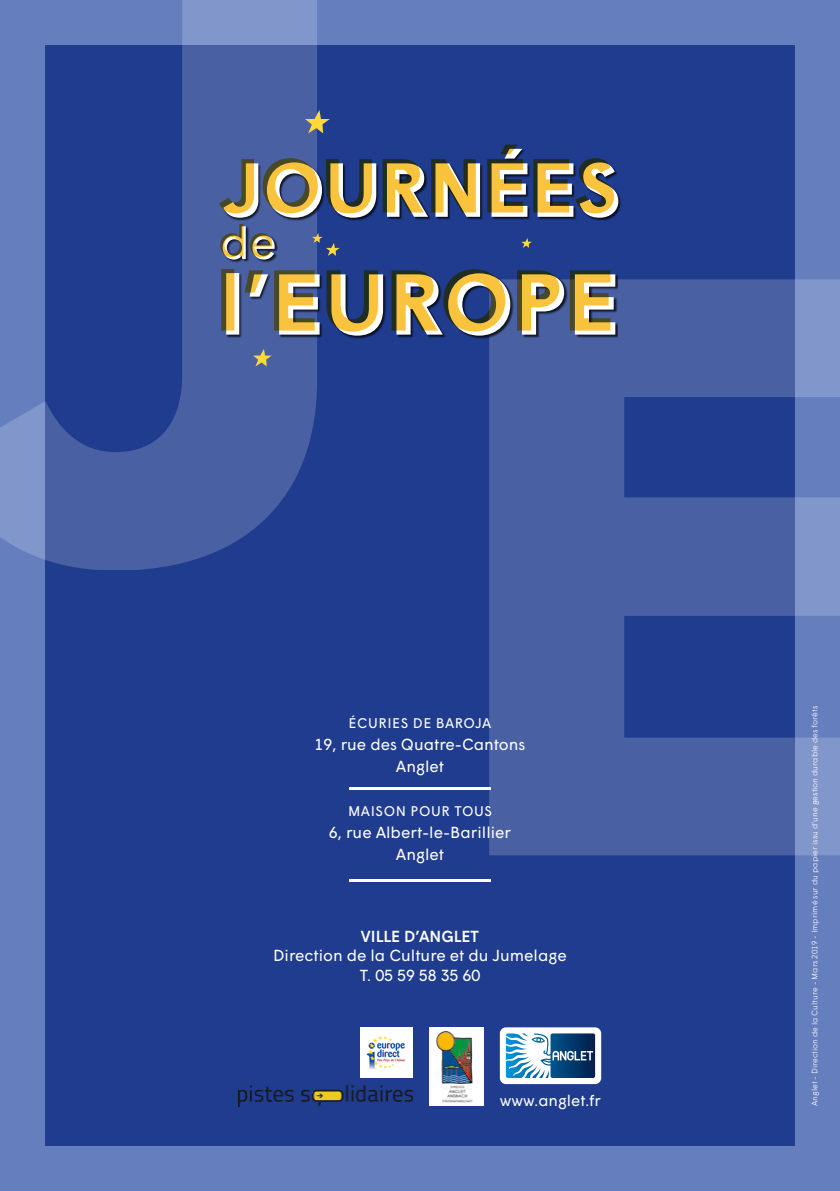
<style>
.page{position:relative;width:840px;height:1191px;background:#fff}
.page>*{position:absolute;margin:0;border:0;box-sizing:border-box;transform-origin:0 0}
.t1{font:700 822.6px "Wigrum";color:#fff}
.t2{font:700 76.4px "Wigrum";color:#fff}
.t3{font:16px/22px "Wigrum";color:#fff;text-align:center}
.t4{font:500 16px "Wigrum";color:#fff}
.t5{font:15.6px "Wigrum";color:#fff}
.t6{font:14px "Wigrum";letter-spacing:.04em;color:#fff}
.t7{font:300 8px "Wigrum";color:#fff}
</style>
<div class="page">
<div style="left:0;top:0;width:839px;height:1191px;background:#647ebe"></div>
<div style="left:45px;top:45px;width:749px;height:1100px;background:#203c8e"></div>
<img style="left:429px;top:1027px;width:54px;height:79px">
<div style="left:499px;top:1027px;width:102px;height:57px;background:#fff;border-radius:6px"></div>
<svg style="left:505px;top:1033px;width:89px;height:45px"></svg>
<img style="left:360px;top:1027px;width:53px;height:50px">
<img style="left:239px;top:1085px;width:174px;height:21px">
<div style="left:226px;top:274px;width:391px;height:65px;background:#000;opacity:.75"></div>
<svg style="left:221px;top:269px;width:394px;height:67px"></svg>
<div style="left:223px;top:227px;width:55px;height:36px;background:#000;opacity:.75"></div>
<svg style="left:220px;top:224px;width:54px;height:35px"></svg>
<svg style="left:253px;top:349px;width:18px;height:17px"></svg>
<svg style="left:305px;top:110px;width:24px;height:23px"></svg>
<svg style="left:312px;top:233px;width:27px;height:23px"></svg>
<svg style="left:521px;top:238px;width:10px;height:10px"></svg>
<div style="left:223px;top:149px;width:398px;height:71px;background:#000;opacity:.75"></div>
<hr style="left:349px;top:787px;width:141px;height:2px;background:#fff">
<hr style="left:349px;top:879px;width:141px;height:2px;background:#fff">
<h1 class="t1" style="left:-56px;top:-206px;width:979px">JE</h1>
<h2 class="t2" style="left:223px;top:132px;width:398px">JOURNÉES</h2>
<p class="t7" style="left:808px;top:1106px;width:402px;rotate:-90deg">Anglet - Direction de la Culture - Mars 2019 - Imprimé sur du papier issu d’une gestion durable des forêts</p>
<p class="t6" style="left:348px;top:712px;width:144px">ÉCURIES DE BAROJA</p>
<p class="t3" style="left:314px;top:731px;width:212px">19, rue des Quatre-Cantons<br>Anglet</p>
<p class="t6" style="left:348px;top:800px;width:145px">MAISON POUR TOUS</p>
<p class="t3" style="left:328px;top:819px;width:184px">6, rue Albert-le-Barillier<br>Anglet</p>
<p class="t4" style="left:361px;top:924px;width:119px">VILLE D’ANGLET</p>
<p class="t3" style="left:273px;top:945px;width:295px;line-height:19.2px">Direction de la Culture et du Jumelage<br>T. 05 59 58 35 60</p>
<p class="t5" style="left:499px;top:1088px;width:103px">www.anglet.fr</p>
</div>
